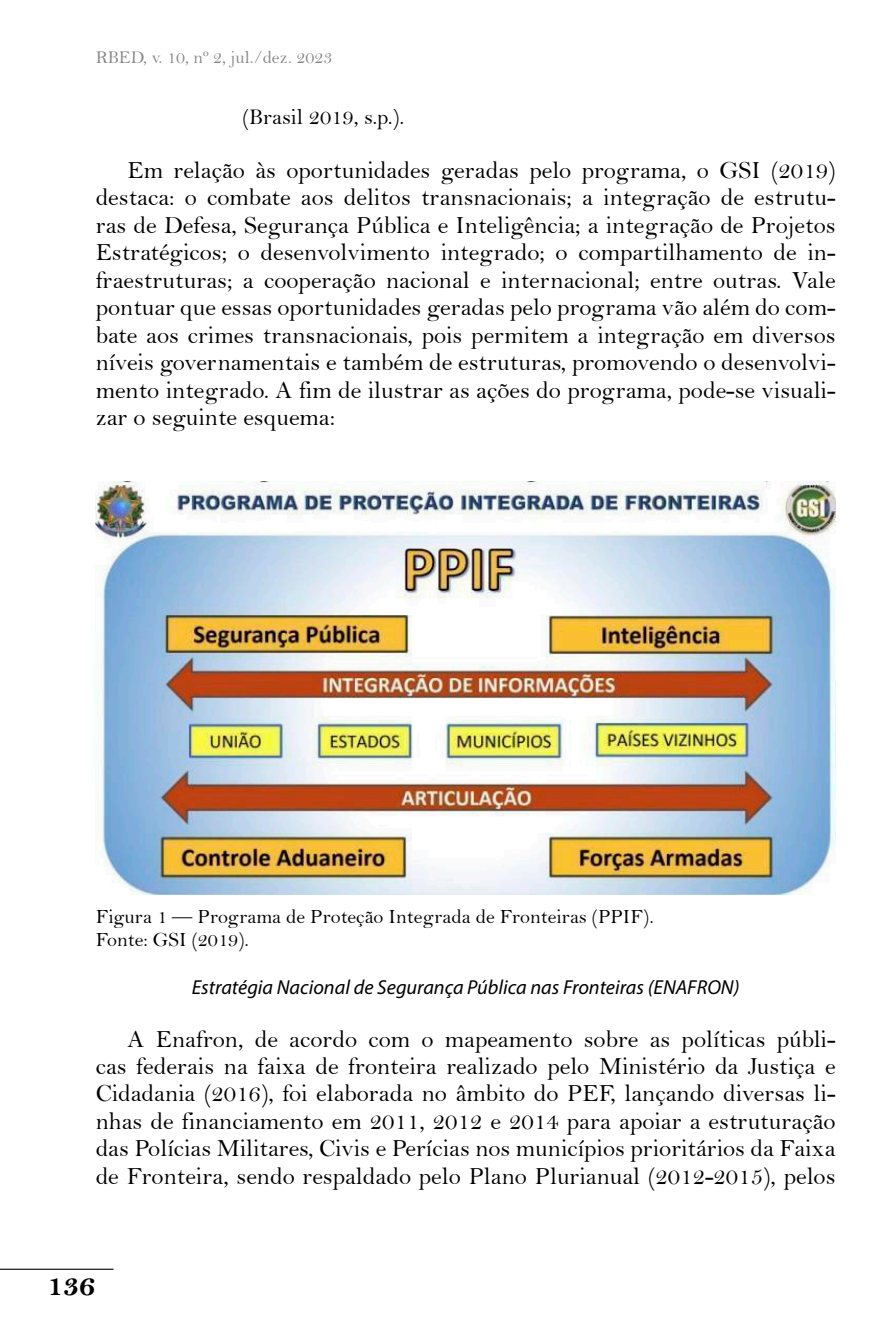
<style>
.page{position:relative;width:893px;height:1340px;background:#fff}
.page>*{position:absolute;margin:0;border:0;box-sizing:border-box;transform-origin:0 0}
.t1{font:31.5px "Bell MT Bold";color:#000}
.t2{font:24.75px/27.4px "Bell";color:#000;text-align:justify}
.t3{font:22.5px "Bell";color:#000}
.t4{font:20.25px/22.5px "Bell";color:#000}
.t5{font:italic 20.25px "Myriad Pro";color:#000}
.t6{font:18px "Bell";color:#878786}
</style>
<div class="page">
<hr style="left:0;top:1268px;width:114px;height:1px;background:#000">
<img style="left:95px;top:481px;width:741px;height:413px">
<p class="t6" style="left:96px;top:46px;width:238px">RBED, v. 10, nº 2, jul./dez. 2023</p>
<p class="t3" style="left:242px;top:103px;width:164px">(Brasil 2019, s.p.).</p>
<p class="t2" style="left:96px;top:156px;width:741px;text-indent:32px">Em relação às oportunidades geradas pelo programa, o GSI (2019) destaca: o combate aos delitos transnacionais; a integração de estrutu&shy;ras de Defesa, Segurança Pública e Inteligência; a integração de Projetos Estratégicos; o desenvolvimento integrado; o compartilhamento de in&shy;fraestruturas; a cooperação nacional e internacional; entre outras. Vale pontuar que essas oportunidades geradas pelo programa vão além do com&shy;bate aos crimes transnacionais, pois permitem a integração em diversos níveis governamentais e também de estruturas, promovendo o desenvolvi&shy;mento integrado. A fim de ilustrar as ações do programa, pode-se visuali&shy;zar o seguinte esquema:</p>
<p class="t4" style="left:96px;top:905px;width:560px">Figura 1 — Programa de Proteção Integrada de Fronteiras (PPIF).<br>Fonte: GSI (2019).</p>
<p class="t5" style="left:192px;top:974px;width:549px">Estratégia Nacional de Segurança Pública nas Fronteiras (ENAFRON)</p>
<p class="t2" style="left:96px;top:1024px;width:741px;text-indent:32px">A Enafron, de acordo com o mapeamento sobre as políticas públi&shy;cas federais na faixa de fronteira realizado pelo Ministério da Justiça e Cidadania (2016), foi elaborada no âmbito do PEF, lançando diversas li&shy;nhas de financiamento em 2011, 2012 e 2014 para apoiar a estruturação das Polícias Militares, Civis e Perícias nos municípios prioritários da Faixa de Fronteira, sendo respaldado pelo Plano Plurianual (2012-2015), pelos</p>
<p class="t1" style="left:47px;top:1266px;width:50px">136</p>
</div>
